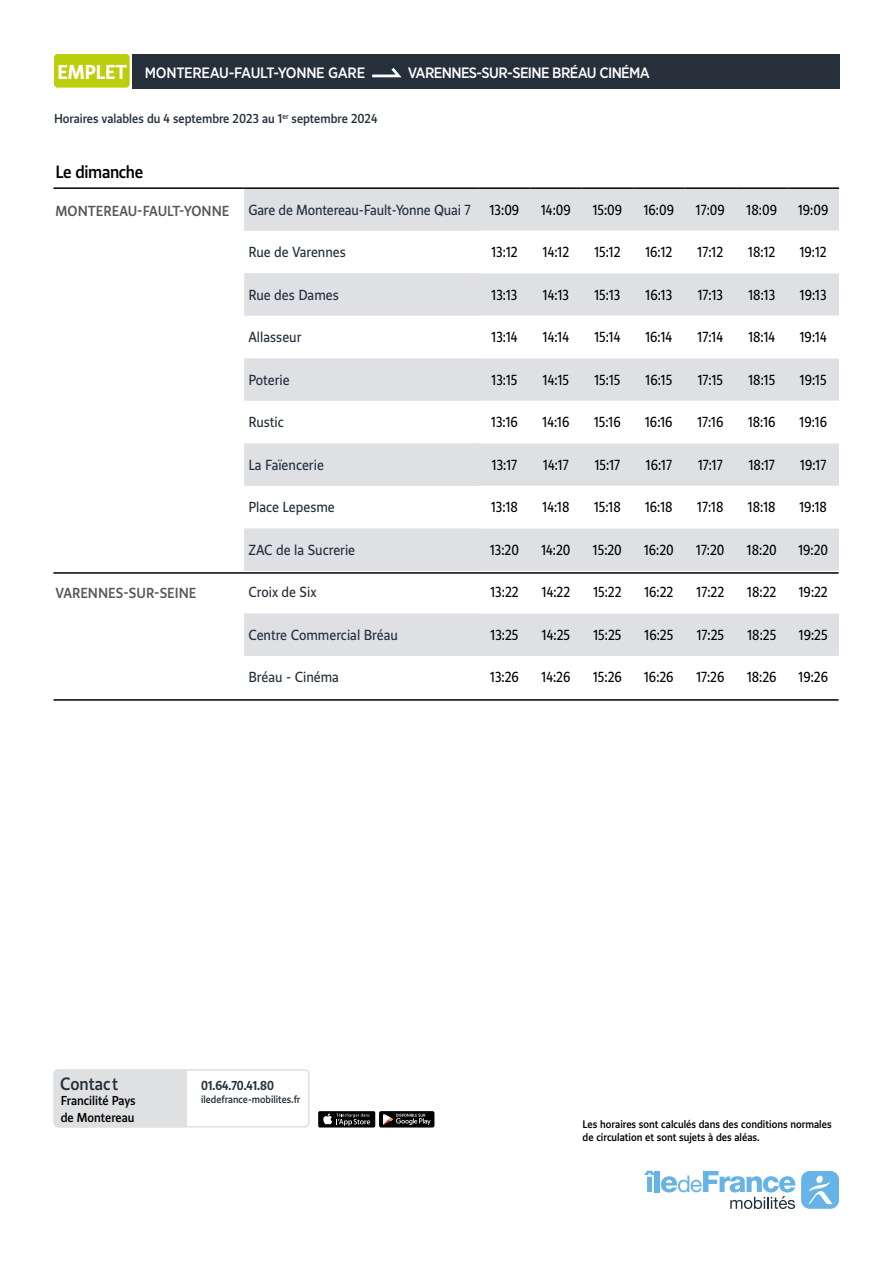
<style>
.page{position:relative;width:893px;height:1263px;background:#fff}
.page>*{position:absolute;margin:0;border:0;box-sizing:border-box;transform-origin:0 0}
.t1{font:500 16.5px "IDF Voyageur";letter-spacing:-.02em;color:#000}
.t2{font:500 16.5px "IDF Voyageur";color:#25303b}
.t3{font:500 15px "Gotham Narrow";letter-spacing:-.02em;color:#fff}
.t4{font:500 15px "Gotham Narrow";letter-spacing:-.04em;color:#fff}
.t5{font:13.5px "IDF Voyageur";color:#000;scale:.95 1}
.t6{font:13.5px "IDF Voyageur";color:#25303b}
.t7{font:500 13.5px "IDF Voyageur";color:#575756}
.t8{font:500 12px "IDF Voyageur";color:#25303b}
.t9{font:500 12px/16.5px "IDF Voyageur";color:#000}
.t10{font:700 12px "IDF Voyageur";color:#25303b;scale:.96 1}
.t11{font:500 10.2px/12.3px "IDF Voyageur";color:#000}
.t12{font:500 9.75px "IDF Voyageur";color:#25313c}
.s1{font-family:"IDF Voyageur";font-weight:700;font-size:18.6px}
</style>
<div class="page">
<svg style="left:244px;top:189px;width:595px;height:467px;fill:#dee0e4"></svg>
<svg style="left:244px;top:231px;width:235px;height:297px"></svg>
<svg style="left:479px;top:231px;width:360px;height:425px"></svg>
<hr style="left:53px;top:187px;width:191px;height:2px;background:#000">
<hr style="left:244px;top:187px;width:235px;height:2px;background:#000">
<hr style="left:479px;top:187px;width:51px;height:2px;background:#000">
<hr style="left:530px;top:187px;width:52px;height:2px;background:#000">
<hr style="left:582px;top:187px;width:51px;height:2px;background:#000">
<hr style="left:633px;top:187px;width:52px;height:2px;background:#000">
<hr style="left:685px;top:187px;width:51px;height:2px;background:#000">
<hr style="left:736px;top:187px;width:51px;height:2px;background:#000">
<hr style="left:787px;top:187px;width:52px;height:2px;background:#000">
<div style="left:53px;top:1069px;width:257px;height:58px;border:2px solid #dfe0e2;border-radius:4px"></div>
<div style="left:53px;top:1069px;width:135px;height:59px;background:#dfe0e2"></div>
<div style="left:379px;top:1111px;width:55px;height:16px;background:#020203;border-radius:2px"></div>
<div style="left:318px;top:1111px;width:57px;height:16px;background:#020203;border-radius:2px"></div>
<svg style="left:323px;top:1113px;width:47px;height:13px"></svg>
<svg style="left:383px;top:1114px;width:48px;height:11px"></svg>
<svg style="left:644px;top:1171px;width:10px;height:21px"></svg>
<div style="left:654px;top:1171px;width:6px;height:21px;background:#65b4e5"></div>
<svg style="left:661px;top:1171px;width:134px;height:38px"></svg>
<div style="left:801px;top:1171px;width:38px;height:38px;background:#65b4e5;border-radius:9px"></div>
<svg style="left:808px;top:1175px;width:24px;height:29px"></svg>
<hr style="left:53px;top:572px;width:786px;height:2px;background:#000">
<hr style="left:53px;top:699px;width:786px;height:2px;background:#000">
<div style="left:132px;top:55px;width:707px;height:34px;background:#25303b"></div>
<svg style="left:372px;top:67px;width:30px;height:11px"></svg>
<div style="left:54px;top:54px;width:76px;height:34px;background:#bccf0d;border-radius:4px"></div>
<p class="t3" style="left:58px;top:63px;width:309px"><span class="s1">EMPLET</span> MONTEREAU-FAULT-YONNE GARE</p>
<p class="t4" style="left:408px;top:63px;width:244px">VARENNES-SUR-SEINE BRÉAU CINÉMA</p>
<p class="t8" style="left:54px;top:111px;width:325px">Horaires valables du 4 septembre 2023 au 1<sup>er</sup> septembre 2024</p>
<p class="t1" style="left:56px;top:160px;width:89px">Le dimanche</p>
<p class="t7" style="left:56px;top:202px;width:175px">MONTEREAU-FAULT-YONNE</p>
<p class="t6" style="left:248px;top:201px;width:224px">Gare de Montereau-Fault-Yonne Quai 7</p>
<p class="t5" style="left:490px;top:201px;width:33px">13:09</p>
<p class="t5" style="left:541px;top:201px;width:33px">14:09</p>
<p class="t5" style="left:593px;top:201px;width:33px">15:09</p>
<p class="t5" style="left:644px;top:201px;width:33px">16:09</p>
<p class="t5" style="left:696px;top:201px;width:32px">17:09</p>
<p class="t5" style="left:747px;top:201px;width:34px">18:09</p>
<p class="t5" style="left:798px;top:201px;width:33px">19:09</p>
<p class="t6" style="left:248px;top:243px;width:99px">Rue de Varennes</p>
<p class="t5" style="left:491px;top:243px;width:29px">13:12</p>
<p class="t5" style="left:543px;top:243px;width:29px">14:12</p>
<p class="t5" style="left:594px;top:243px;width:29px">15:12</p>
<p class="t5" style="left:645px;top:243px;width:30px">16:12</p>
<p class="t5" style="left:698px;top:243px;width:28px">17:12</p>
<p class="t5" style="left:748px;top:243px;width:30px">18:12</p>
<p class="t5" style="left:800px;top:243px;width:30px">19:12</p>
<p class="t6" style="left:248px;top:286px;width:92px">Rue des Dames</p>
<p class="t5" style="left:492px;top:286px;width:29px">13:13</p>
<p class="t5" style="left:543px;top:286px;width:29px">14:13</p>
<p class="t5" style="left:594px;top:286px;width:29px">15:13</p>
<p class="t5" style="left:646px;top:286px;width:30px">16:13</p>
<p class="t5" style="left:698px;top:286px;width:28px">17:13</p>
<p class="t5" style="left:748px;top:286px;width:30px">18:13</p>
<p class="t5" style="left:800px;top:286px;width:30px">19:13</p>
<p class="t6" style="left:248px;top:328px;width:55px">Allasseur</p>
<p class="t5" style="left:491px;top:328px;width:29px">13:14</p>
<p class="t5" style="left:543px;top:328px;width:29px">14:14</p>
<p class="t5" style="left:594px;top:328px;width:29px">15:14</p>
<p class="t5" style="left:645px;top:328px;width:30px">16:14</p>
<p class="t5" style="left:698px;top:328px;width:28px">17:14</p>
<p class="t5" style="left:748px;top:328px;width:30px">18:14</p>
<p class="t5" style="left:800px;top:328px;width:30px">19:14</p>
<p class="t6" style="left:248px;top:371px;width:43px">Poterie</p>
<p class="t5" style="left:492px;top:371px;width:29px">13:15</p>
<p class="t5" style="left:543px;top:371px;width:29px">14:15</p>
<p class="t5" style="left:594px;top:371px;width:29px">15:15</p>
<p class="t5" style="left:646px;top:371px;width:30px">16:15</p>
<p class="t5" style="left:698px;top:371px;width:28px">17:15</p>
<p class="t5" style="left:748px;top:371px;width:30px">18:15</p>
<p class="t5" style="left:800px;top:371px;width:30px">19:15</p>
<p class="t6" style="left:248px;top:413px;width:37px">Rustic</p>
<p class="t5" style="left:491px;top:413px;width:30px">13:16</p>
<p class="t5" style="left:543px;top:413px;width:30px">14:16</p>
<p class="t5" style="left:594px;top:413px;width:30px">15:16</p>
<p class="t5" style="left:645px;top:413px;width:30px">16:16</p>
<p class="t5" style="left:697px;top:413px;width:29px">17:16</p>
<p class="t5" style="left:748px;top:413px;width:31px">18:16</p>
<p class="t5" style="left:799px;top:413px;width:30px">19:16</p>
<p class="t6" style="left:248px;top:456px;width:77px">La Faïencerie</p>
<p class="t5" style="left:492px;top:456px;width:28px">13:17</p>
<p class="t5" style="left:543px;top:456px;width:28px">14:17</p>
<p class="t5" style="left:595px;top:456px;width:28px">15:17</p>
<p class="t5" style="left:646px;top:456px;width:29px">16:17</p>
<p class="t5" style="left:698px;top:456px;width:27px">17:17</p>
<p class="t5" style="left:749px;top:456px;width:29px">18:17</p>
<p class="t5" style="left:800px;top:456px;width:29px">19:17</p>
<p class="t6" style="left:248px;top:498px;width:88px">Place Lepesme</p>
<p class="t5" style="left:491px;top:498px;width:30px">13:18</p>
<p class="t5" style="left:542px;top:498px;width:30px">14:18</p>
<p class="t5" style="left:594px;top:498px;width:30px">15:18</p>
<p class="t5" style="left:645px;top:498px;width:31px">16:18</p>
<p class="t5" style="left:697px;top:498px;width:29px">17:18</p>
<p class="t5" style="left:748px;top:498px;width:31px">18:18</p>
<p class="t5" style="left:799px;top:498px;width:31px">19:18</p>
<p class="t6" style="left:248px;top:541px;width:108px">ZAC de la Sucrerie</p>
<p class="t5" style="left:490px;top:541px;width:32px">13:20</p>
<p class="t5" style="left:541px;top:541px;width:32px">14:20</p>
<p class="t5" style="left:593px;top:541px;width:32px">15:20</p>
<p class="t5" style="left:644px;top:541px;width:33px">16:20</p>
<p class="t5" style="left:696px;top:541px;width:31px">17:20</p>
<p class="t5" style="left:747px;top:541px;width:33px">18:20</p>
<p class="t5" style="left:798px;top:541px;width:33px">19:20</p>
<p class="t7" style="left:56px;top:584px;width:142px">VARENNES-SUR-SEINE</p>
<p class="t6" style="left:248px;top:583px;width:70px">Croix de Six</p>
<p class="t5" style="left:490px;top:583px;width:31px">13:22</p>
<p class="t5" style="left:542px;top:583px;width:31px">14:22</p>
<p class="t5" style="left:593px;top:583px;width:31px">15:22</p>
<p class="t5" style="left:644px;top:583px;width:32px">16:22</p>
<p class="t5" style="left:697px;top:583px;width:30px">17:22</p>
<p class="t5" style="left:747px;top:583px;width:32px">18:22</p>
<p class="t5" style="left:799px;top:583px;width:32px">19:22</p>
<p class="t6" style="left:248px;top:626px;width:151px">Centre Commercial Bréau</p>
<p class="t5" style="left:491px;top:626px;width:31px">13:25</p>
<p class="t5" style="left:542px;top:626px;width:31px">14:25</p>
<p class="t5" style="left:593px;top:626px;width:31px">15:25</p>
<p class="t5" style="left:645px;top:626px;width:32px">16:25</p>
<p class="t5" style="left:697px;top:626px;width:30px">17:25</p>
<p class="t5" style="left:747px;top:626px;width:32px">18:25</p>
<p class="t5" style="left:799px;top:626px;width:32px">19:25</p>
<p class="t6" style="left:248px;top:668px;width:92px">Bréau - Cinéma</p>
<p class="t5" style="left:490px;top:668px;width:32px">13:26</p>
<p class="t5" style="left:542px;top:668px;width:32px">14:26</p>
<p class="t5" style="left:593px;top:668px;width:32px">15:26</p>
<p class="t5" style="left:644px;top:668px;width:33px">16:26</p>
<p class="t5" style="left:696px;top:668px;width:31px">17:26</p>
<p class="t5" style="left:747px;top:668px;width:33px">18:26</p>
<p class="t5" style="left:798px;top:668px;width:33px">19:26</p>
<p class="t2" style="left:60px;top:1073px;width:60px">Contact</p>
<p class="t9" style="left:61px;top:1092px;width:76px">Francilité Pays de Montereau</p>
<p class="t10" style="left:201px;top:1077px;width:77px">01.64.70.41.80</p>
<p class="t12" style="left:201px;top:1093px;width:101px">iledefrance-mobilites.fr</p>
<p class="t11" style="left:583px;top:1118px;width:251px">Les horaires sont calculés dans des conditions normales de circulation et sont sujets à des aléas.</p>
</div>
